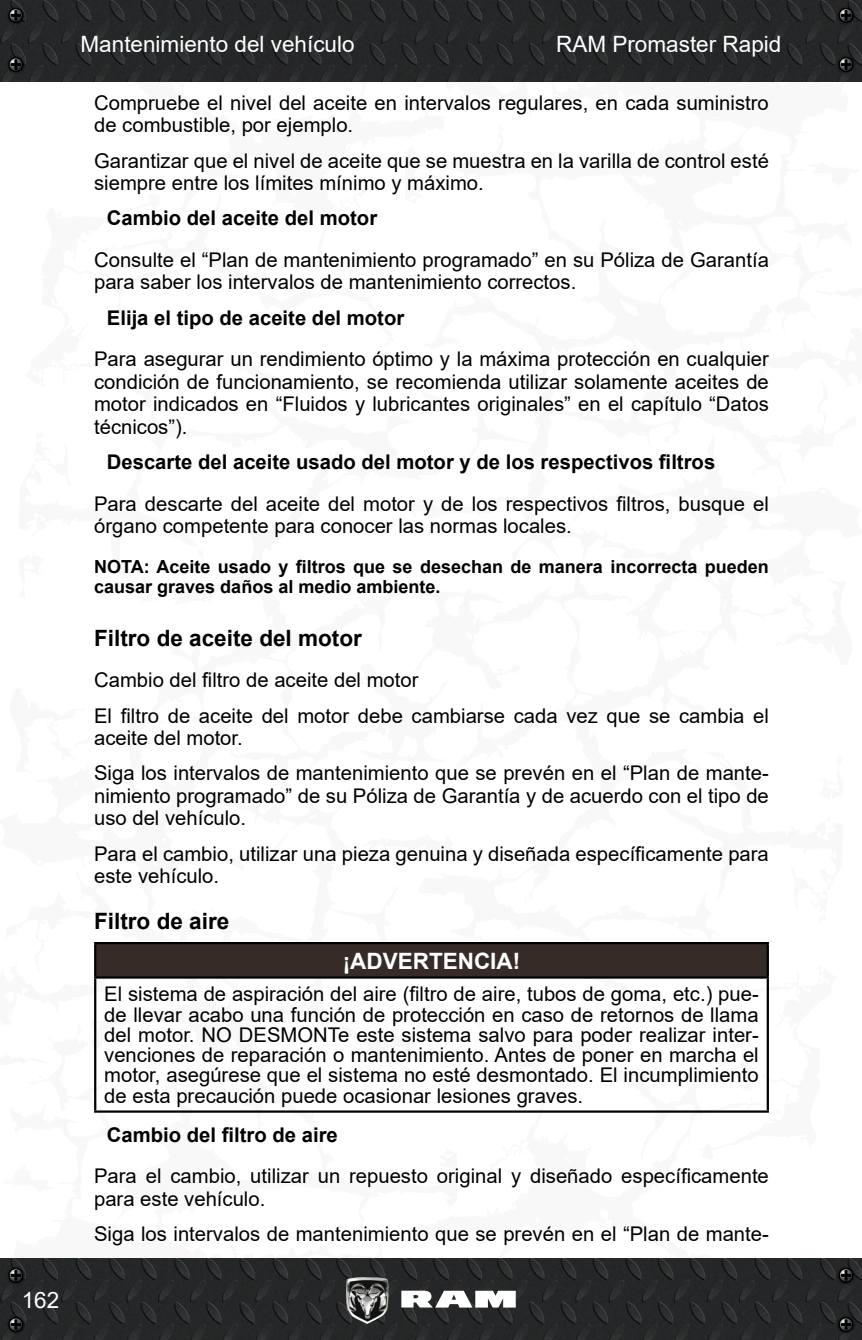
<style>
.page{position:relative;width:862px;height:1340px;background:#fff}
.page>*{position:absolute;margin:0;border:0;box-sizing:border-box;transform-origin:0 0}
.t1{font:22.5px "Arial";color:#fff}
._2_Subtítulo{font:700 22.5px "Arial";color:#000}
.Adver_Preca_Título{font:700 22.5px "Arial";color:#fff}
._4_Normal{font:20.25px/22.5px "Arial";color:#000}
.Adver_Preca_Texto{font:20.25px/20.2px "Arial";color:#000;text-align:justify}
._3_Tercer_sub{font:700 20.25px "Arial";color:#000}
._6_NOTA{font:700 18px/20.2px "Arial";color:#000}
</style>
<div class="page">
<svg style="left:861px;top:39px;width:1px;height:1259px"></svg>
<img style="left:0;top:0;width:861px;height:81px">
<img style="left:0;top:1258px;width:861px;height:81px">
<svg style="left:401px;top:1290px;width:114px;height:17px"></svg>
<img style="left:346px;top:1276px;width:42px;height:47px">
<img style="left:5px;top:4px;width:22px;height:22px">
<svg style="left:8px;top:8px;width:16px;height:15px"></svg>
<img style="left:5px;top:1264px;width:22px;height:22px">
<svg style="left:8px;top:1267px;width:16px;height:15px"></svg>
<img style="left:834px;top:4px;width:22px;height:22px">
<svg style="left:837px;top:8px;width:16px;height:15px"></svg>
<img style="left:834px;top:1264px;width:22px;height:22px">
<svg style="left:837px;top:1267px;width:16px;height:15px"></svg>
<img style="left:5px;top:53px;width:22px;height:23px">
<svg style="left:8px;top:57px;width:16px;height:15px"></svg>
<img style="left:5px;top:1313px;width:22px;height:22px">
<svg style="left:8px;top:1316px;width:16px;height:15px"></svg>
<img style="left:834px;top:53px;width:22px;height:23px">
<svg style="left:837px;top:57px;width:16px;height:15px"></svg>
<img style="left:834px;top:1313px;width:22px;height:22px">
<svg style="left:837px;top:1316px;width:16px;height:15px"></svg>
<div style="left:95px;top:943px;width:672px;height:34px;background:#372b27"></div>
<hr style="left:94px;top:942px;width:674px;height:2px;background:#000">
<hr style="left:94px;top:944px;width:2px;height:32px;background:#000">
<hr style="left:766px;top:944px;width:2px;height:32px;background:#000">
<hr style="left:94px;top:976px;width:674px;height:2px;background:#000">
<hr style="left:94px;top:978px;width:2px;height:132px;background:#000">
<hr style="left:766px;top:978px;width:2px;height:132px;background:#000">
<hr style="left:94px;top:1110px;width:674px;height:2px;background:#000">
<p class="t1" style="left:22px;top:1284px;width:39px">162</p>
<p class="t1" style="left:80px;top:29px;width:275px">Mantenimiento del vehículo</p>
<p class="t1" style="left:556px;top:29px;width:227px">RAM Promaster Rapid</p>
<p class="_4_Normal" style="left:94px;top:91px;width:676px">Compruebe el nivel del aceite en intervalos regulares, en cada suministro de combustible, por ejemplo.</p>
<p class="_4_Normal" style="left:94px;top:149px;width:676px">Garantizar que el nivel de aceite que se muestra en la varilla de control esté siempre entre los límites mínimo y máximo.</p>
<p class="_3_Tercer_sub" style="left:107px;top:204px;width:272px">Cambio del aceite del motor</p>
<p class="_4_Normal" style="left:94px;top:248px;width:676px">Consulte el “Plan de mantenimiento programado” en su Póliza de Garantía para saber los intervalos de mantenimiento correctos.</p>
<p class="_3_Tercer_sub" style="left:107px;top:303px;width:299px">Elija el tipo de aceite del motor</p>
<p class="_4_Normal" style="left:94px;top:348px;width:676px;text-align:justify">Para asegurar un rendimiento óptimo y la máxima protección en cualquier condición de funcionamiento, se recomienda utilizar solamente aceites de motor indicados en “Fluidos y lubricantes originales” en el capítulo “Datos técnicos”).</p>
<p class="_3_Tercer_sub" style="left:107px;top:448px;width:609px">Descarte del aceite usado del motor y de los respectivos filtros</p>
<p class="_4_Normal" style="left:94px;top:492px;width:676px">Para descarte del aceite del motor y de los respectivos filtros, busque el órgano competente para conocer las normas locales.</p>
<p class="_6_NOTA" style="left:94px;top:556px;width:676px">NOTA: Aceite usado y filtros que se desechan de manera incorrecta pueden causar graves daños al medio ambiente.</p>
<p class="_2_Subtítulo" style="left:94px;top:622px;width:269px">Filtro de aceite del motor</p>
<p class="_4_Normal" style="left:94px;top:668px;width:326px">Cambio del filtro de aceite del motor</p>
<p class="_4_Normal" style="left:94px;top:704px;width:676px">El filtro de aceite del motor debe cambiarse cada vez que se cambia el aceite del motor.</p>
<p class="_4_Normal" style="left:94px;top:761px;width:676px;text-align:justify">Siga los intervalos de mantenimiento que se prevén en el “Plan de mante&shy;nimiento programado” de su Póliza de Garantía y de acuerdo con el tipo de uso del vehículo.</p>
<p class="_4_Normal" style="left:94px;top:842px;width:676px">Para el cambio, utilizar una pieza genuina y diseñada específicamente para este vehículo.</p>
<p class="_2_Subtítulo" style="left:94px;top:905px;width:137px">Filtro de aire</p>
<p class="Adver_Preca_Título" style="left:342px;top:944px;width:179px">¡ADVERTENCIA!</p>
<p class="Adver_Preca_Texto" style="left:104px;top:983px;width:655px">El sistema de aspiración del aire (filtro de aire, tubos de goma, etc.) pue&shy;de llevar acabo una función de protección en caso de retornos de llama del motor. NO DESMONTe este sistema salvo para poder realizar inter&shy;venciones de reparación o mantenimiento. Antes de poner en marcha el motor, asegúrese que el sistema no esté desmontado. El incumplimiento de esta precaución puede ocasionar lesiones graves.</p>
<p class="_3_Tercer_sub" style="left:107px;top:1120px;width:232px">Cambio del filtro de aire</p>
<p class="_4_Normal" style="left:94px;top:1164px;width:676px">Para el cambio, utilizar un repuesto original y diseñado específicamente para este vehículo.</p>
<p class="_4_Normal" style="left:94px;top:1222px;width:676px">Siga los intervalos de mantenimiento que se prevén en el “Plan de mante-</p>
</div>
